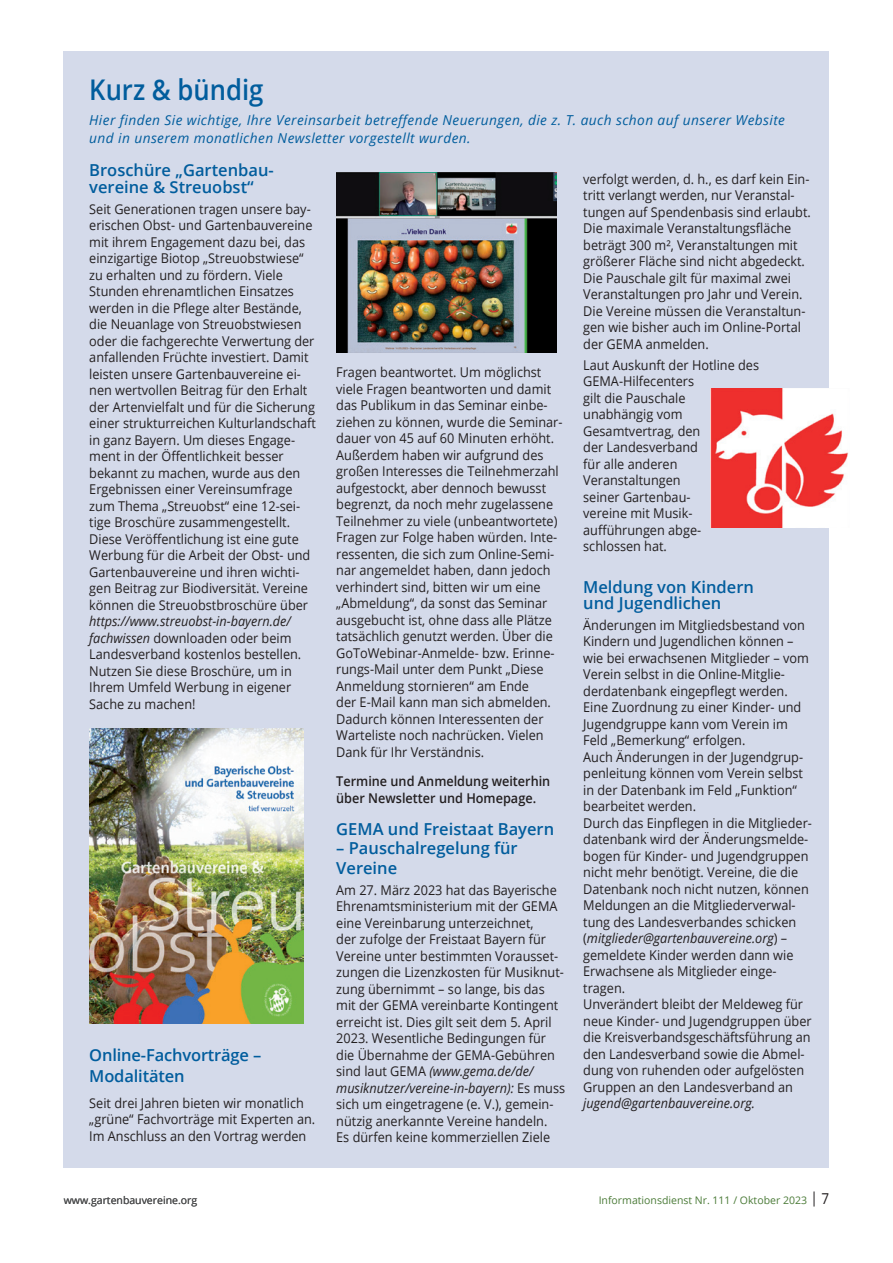
<style>
.page{position:relative;width:893px;height:1263px;background:#fff}
.page>*{position:absolute;margin:0;border:0;box-sizing:border-box;transform-origin:0 0}
.t1{font:600 28.5px "Open Sans";color:#015d9d;scale:.9 1}
.t2{font:600 16.5px/16.5px "Open Sans";color:#015d9d}
.t3{font:italic 13.65px/18px "Open Sans";letter-spacing:.03em;color:#015d9d}
.t4{font:13.5px/16.5px "Open Sans";color:#231f20;scale:.94 1}
.t5{font:600 13.5px/16.5px "Open Sans";color:#231f20;scale:.94 1}
.t6{font:italic 13.5px "Open Sans";color:#231f20;scale:.94 1}
.t7{font:10.5px "Open Sans";color:#4b7b38}
.t8{font:10.5px "Open Sans";color:#4b4c4d}
.s1{font-style:italic}
.s2{font-size:15px;color:#231f20}
</style>
<div class="page">
<div style="left:64px;top:51px;width:765px;height:1116px;background:#d4daea"></div>
<img style="left:336px;top:172px;width:221px;height:180px">
<img style="left:89px;top:729px;width:214px;height:294px">
<img style="left:711px;top:388px;width:137px;height:140px">
<h1 class="t1" style="left:89px;top:70px;width:195px">Kurz &amp; bündig</h1>
<p class="t3" style="left:89px;top:111px;width:697px">Hier finden Sie wichtige, Ihre Vereinsarbeit betreffende Neuerungen, die z. T. auch schon auf unserer Website und in unserem monatlichen Newsletter vorgestellt wurden.</p>
<p class="t2" style="left:89px;top:162px;width:186px">Broschüre „Gartenbau&shy;vereine &amp; Streuobst“</p>
<p class="t4" style="left:89px;top:200px;width:243px">Seit Generationen tragen unsere bay&shy;erischen Obst- und Gartenbauvereine mit ihrem Engagement dazu bei, das einzigartige Biotop „Streuobstwiese“ zu erhalten und zu fördern. Viele Stunden ehrenamtlichen Einsatzes werden in die Pflege alter Bestände, die Neuanlage von Streuobstwiesen oder die fachgerechte Verwertung der anfallenden Früchte investiert. Damit leisten unsere Gartenbauvereine ei&shy;nen wertvollen Beitrag für den Erhalt der Artenvielfalt und für die Sicherung einer strukturreichen Kulturlandschaft in ganz Bayern. Um dieses Engage&shy;ment in der Öffentlichkeit besser bekannt zu machen, wurde aus den Ergebnissen einer Vereinsumfrage zum Thema „Streuobst“ eine 12-sei&shy;tige Broschüre zusammengestellt.<br>Diese Veröffentlichung ist eine gute Werbung für die Arbeit der Obst- und Gartenbauvereine und ihren wichti&shy;gen Beitrag zur Biodiversität. Vereine können die Streuobstbroschüre über</p>
<p class="t4" style="left:89px;top:613px;width:227px"><span class="s1">https://www.streuobst-in-bayern.de/ fachwissen</span> downloaden oder beim<br>Landesverband kostenlos bestellen.<br>Nutzen Sie diese Broschüre, um in<br>Ihrem Umfeld Werbung in eigener<br>Sache zu machen!</p>
<p class="t4" style="left:583px;top:170px;width:244px">verfolgt werden, d. h., es darf kein Ein&shy;tritt verlangt werden, nur Veranstal&shy;tungen auf Spendenbasis sind erlaubt.<br>Die maximale Veranstaltungsfläche beträgt 300 m², Veranstaltungen mit größerer Fläche sind nicht abgedeckt.<br>Die Pauschale gilt für maximal zwei Veranstaltungen pro Jahr und Verein.<br>Die Vereine müssen die Veranstaltun&shy;gen wie bisher auch im Online-Portal der GEMA anmelden.</p>
<p class="t4" style="left:583px;top:356px;width:189px">Laut Auskunft der Hotline des<br>GEMA-Hilfecenters<br>gilt die Pauschale<br>unabhängig vom<br>Gesamtvertrag, den<br>der Landesverband<br>für alle anderen<br>Veranstaltungen<br>seiner Gartenbau-<br>vereine mit Musik&shy;aufführungen abge&shy;schlossen hat.</p>
<p class="t2" style="left:583px;top:578px;width:172px">Meldung von Kindern und Jugendlichen</p>
<p class="t4" style="left:583px;top:616px;width:245px">Änderungen im Mitgliedsbestand von Kindern und Jugendlichen können – wie bei erwachsenen Mitglieder – vom Verein selbst in die Online-Mitglie&shy;derdatenbank eingepflegt werden.<br>Eine Zuordnung zu einer Kinder- und Jugendgruppe kann vom Verein im Feld „Bemerkung“ erfolgen.<br>Auch Änderungen in der Jugendgrup&shy;penleitung können vom Verein selbst in der Datenbank im Feld „Funktion“ bearbeitet werden.<br>Durch das Einpflegen in die Mitglieder&shy;datenbank wird der Änderungsmelde&shy;bogen für Kinder- und Jugendgruppen nicht mehr benötigt. Vereine, die die Datenbank noch nicht nutzen, können Meldungen an die Mitgliederverwal&shy;tung des Landesverbandes schicken (<span class="s1">mitglieder@gartenbauvereine.org</span>) – gemeldete Kinder werden dann wie Erwachsene als Mitglieder einge&shy;tragen.<br>Unverändert bleibt der Meldeweg für neue Kinder- und Jugendgruppen über die Kreisverbandsgeschäftsführung an den Landesverband sowie die Abmel&shy;dung von ruhenden oder aufgelösten Gruppen an den Landesverband an</p>
<p class="t6" style="left:583px;top:1094px;width:184px">jugend@gartenbauvereine.org.</p>
<p class="t4" style="left:336px;top:364px;width:242px">Fragen beantwortet. Um möglichst viele Fragen beantworten und damit das Publikum in das Seminar einbe&shy;ziehen zu können, wurde die Seminar&shy;dauer von 45 auf 60 Minuten erhöht.<br>Außerdem haben wir aufgrund des großen Interesses die Teilnehmerzahl aufgestockt, aber dennoch bewusst begrenzt, da noch mehr zugelassene Teilnehmer zu viele (unbeantwortete)<br>Fragen zur Folge haben würden. Inte&shy;ressenten, die sich zum Online-Semi&shy;nar angemeldet haben, dann jedoch verhindert sind, bitten wir um eine „Abmeldung“, da sonst das Seminar ausgebucht ist, ohne dass alle Plätze tatsächlich genutzt werden. Über die GoToWebinar-Anmelde- bzw. Erinne&shy;rungs-Mail unter dem Punkt „Diese Anmeldung stornieren“ am Ende<br>der E-Mail kann man sich abmelden.<br>Dadurch können Interessenten der Warteliste noch nachrücken. Vielen Dank für Ihr Verständnis.</p>
<p class="t5" style="left:336px;top:773px;width:229px">Termine und Anmeldung weiterhin über Newsletter und Homepage.</p>
<p class="t2" style="left:336px;top:820px;width:219px">GEMA und Freistaat Bayern</p>
<p class="t2" style="left:336px;top:838px;width:183px;line-height:19.5px">– Pauschalregelung für<br>Vereine</p>
<p class="t4" style="left:336px;top:881px;width:245px">Am 27. März 2023 hat das Bayerische Ehrenamtsministerium mit der GEMA eine Vereinbarung unterzeichnet,<br>der zufolge der Freistaat Bayern für Vereine unter bestimmten Vorausset&shy;zungen die Lizenzkosten für Musiknut&shy;zung übernimmt – so lange, bis das mit der GEMA vereinbarte Kontingent erreicht ist. Dies gilt seit dem 5. April 2023. Wesentliche Bedingungen für die Übernahme der GEMA-Gebühren sind laut GEMA <span class="s1">(www.gema.de/de/ musiknutzer/vereine-in-bayern):</span> Es muss sich um eingetragene (e. V.), gemein&shy;nützig anerkannte Vereine handeln.<br>Es dürfen keine kommerziellen Ziele</p>
<p class="t2" style="left:89px;top:1044px;width:174px;line-height:21px">Online-Fachvorträge –<br>Modalitäten</p>
<p class="t4" style="left:89px;top:1094px;width:242px">Seit drei Jahren bieten wir monatlich „grüne“ Fachvorträge mit Experten an.<br>Im Anschluss an den Vortrag werden</p>
<p class="t8" style="left:64px;top:1193px;width:135px">www.gartenbauvereine.org</p>
<p class="t7" style="left:599px;top:1193px;width:232px">Informationsdienst Nr. 111 / Oktober 2023 <span class="s2">| 7</span></p>
</div>
